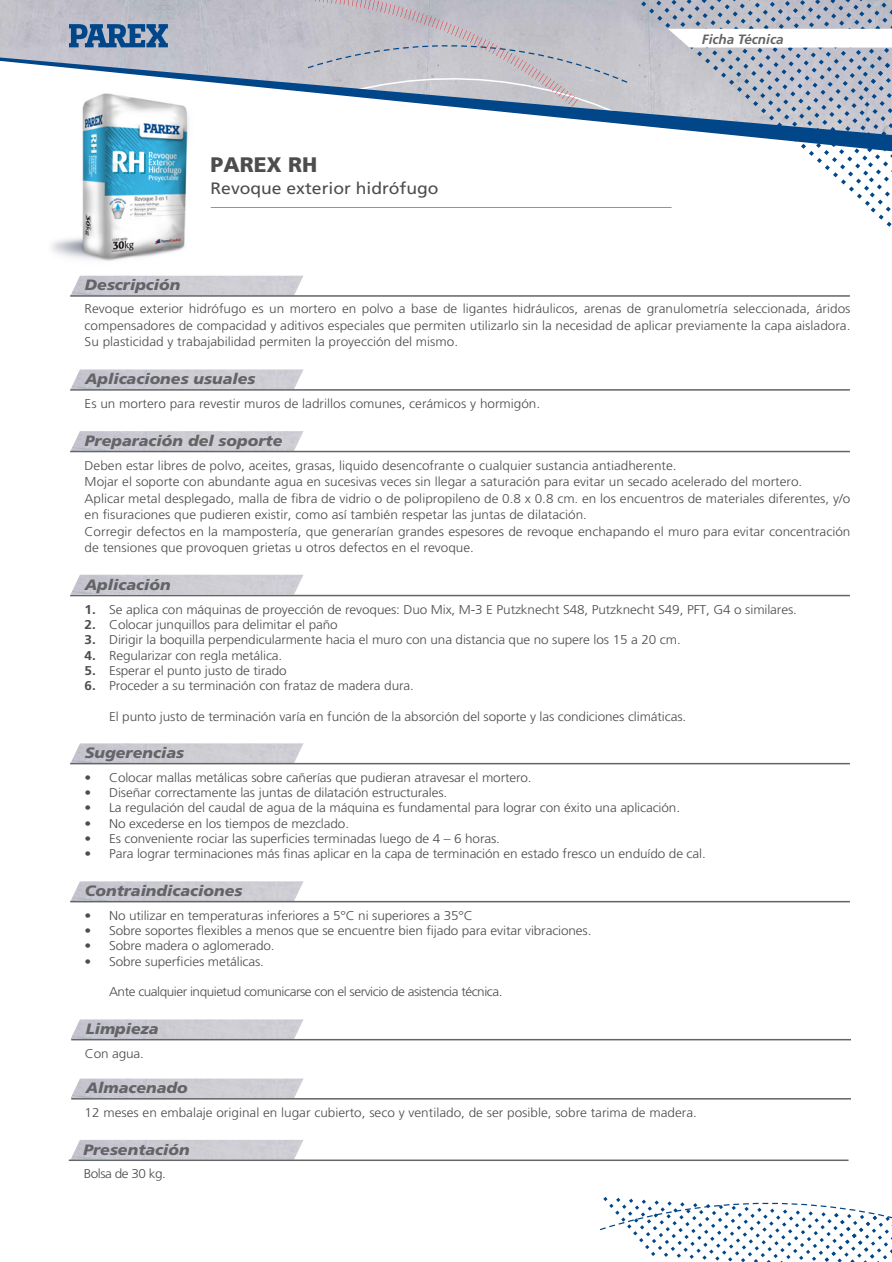
<style>
.page{position:relative;width:892px;height:1262px;background:#fff}
.page>*{position:absolute;margin:0;border:0;box-sizing:border-box;transform-origin:0 0}
.t1{font:900 21px "Frutiger LT Std";color:#4d4d4f}
.t2{font:16.5px "Frutiger LT Std";color:#4d4d4f;scale:1.06 1}
.t3{font:italic 900 15px "Frutiger LT Std";color:#636466;scale:1.06 1}
.t4{font:italic 700 13.5px "Frutiger LT Std";color:#636466}
.t5{font:300 12.75px/16.5px "Frutiger LT Std";letter-spacing:-.01em;color:#4d4d4f;scale:1.06 1}
.t6{font:300 12.75px "Frutiger LT Std";letter-spacing:-.035em;color:#4d4d4f;scale:1.06 1}
.s1{font-weight:700}
</style>
<div class="page">
<img style="left:71px;top:1019px;width:232px;height:19px">
<img style="left:71px;top:1140px;width:232px;height:19px">
<img style="left:71px;top:1078px;width:232px;height:19px">
<img style="left:71px;top:881px;width:232px;height:19px">
<img style="left:71px;top:574px;width:232px;height:20px">
<img style="left:71px;top:743px;width:232px;height:19px">
<img style="left:71px;top:276px;width:232px;height:19px">
<img style="left:71px;top:431px;width:232px;height:20px">
<img style="left:71px;top:369px;width:232px;height:20px">
<img style="left:0;top:0;width:305px;height:56px">
<svg style="left:0;top:56px;width:305px;height:36px"></svg>
<svg style="left:305px;top:0;width:586px;height:227px"></svg>
<svg style="left:69px;top:24px;width:99px;height:23px;background:#426f9f"></svg>
<svg style="left:600px;top:1197px;width:291px;height:64px"></svg>
<hr style="left:211px;top:207px;width:460px;height:1px;background:#939598">
<hr style="left:70px;top:295px;width:779px;height:2px;background:#636466">
<hr style="left:70px;top:451px;width:779px;height:1px;background:#636466">
<img style="left:52px;top:93px;width:137px;height:168px">
<hr style="left:70px;top:762px;width:779px;height:2px;background:#636466">
<hr style="left:70px;top:900px;width:779px;height:2px;background:#636466">
<hr style="left:70px;top:594px;width:779px;height:2px;background:#636466">
<hr style="left:71px;top:1097px;width:779px;height:2px;background:#636466">
<hr style="left:69px;top:1159px;width:779px;height:1px;background:#636466">
<hr style="left:70px;top:389px;width:779px;height:1px;background:#636466">
<hr style="left:71px;top:1038px;width:779px;height:2px;background:#636466">
<h1 class="t1" style="left:210px;top:152px;width:108px">PAREX RH</h1>
<p class="t2" style="left:210px;top:179px;width:217px">Revoque exterior hidrófugo</p>
<p class="t3" style="left:85px;top:276px;width:92px">Descripción</p>
<p class="t4" style="left:701px;top:31px;width:83px">Ficha Técnica</p>
<p class="t5" style="left:85px;top:301px;width:724px;text-align:justify">Revoque exterior hidrófugo es un mortero en polvo a base de ligantes hidráulicos, arenas de granulometría seleccionada, áridos compensadores de compacidad y aditivos especiales que permiten utilizarlo sin la necesidad de aplicar previamente la capa aisladora.<br>Su plasticidad y trabajabilidad permiten la proyección del mismo.</p>
<p class="t3" style="left:85px;top:369px;width:162px">Aplicaciones usuales</p>
<p class="t5" style="left:85px;top:396px;width:431px">Es un mortero para revestir muros de ladrillos comunes, cerámicos y hormigón.</p>
<p class="t3" style="left:85px;top:431px;width:188px">Preparación del soporte</p>
<p class="t5" style="left:85px;top:457px;width:724px">Deben estar libres de polvo, aceites, grasas, liquido desencofrante o cualquier sustancia antiadherente.<br>Mojar el soporte con abundante agua en sucesivas veces sin llegar a saturación para evitar un secado acelerado del mortero.<br>Aplicar metal desplegado, malla de fibra de vidrio o de polipropileno de 0.8 x 0.8 cm. en los encuentros de materiales diferentes, y/o en fisuraciones que pudieren existir, como así también respetar las juntas de dilatación.<br>Corregir defectos en la mampostería, que generarían grandes espesores de revoque enchapando el muro para evitar concentración de tensiones que provoquen grietas u otros defectos en el revoque.</p>
<p class="t3" style="left:85px;top:575px;width:83px">Aplicación</p>
<p class="t5" style="left:85px;top:601px;width:673px"><span class="s1">1.</span> Se aplica con máquinas de proyección de revoques: Duo Mix, M-3 E Putzknecht S48, Putzknecht S49, PFT, G4 o similares.</p>
<p class="t5" style="left:85px;top:616px;width:240px"><span class="s1">2.</span> Colocar junquillos para delimitar el paño</p>
<p class="t5" style="left:85px;top:631px;width:564px"><span class="s1">3.</span> Dirigir la boquilla perpendicularmente hacia el muro con una distancia que no supere los 15 a 20 cm.</p>
<p class="t5" style="left:85px;top:647px;width:188px"><span class="s1">4.</span> Regularizar con regla metálica.</p>
<p class="t5" style="left:85px;top:662px;width:192px"><span class="s1">5.</span> Esperar el punto justo de tirado</p>
<p class="t5" style="left:85px;top:677px;width:312px"><span class="s1">6.</span> Proceder a su terminación con frataz de madera dura.</p>
<p class="t5" style="left:109px;top:708px;width:546px">El punto justo de terminación varía en función de la absorción del soporte y las condiciones climáticas.</p>
<p class="t3" style="left:85px;top:743px;width:95px">Sugerencias</p>
<p class="t5" style="left:85px;top:769px;width:423px">• Colocar mallas metálicas sobre cañerías que pudieran atravesar el mortero.</p>
<p class="t5" style="left:85px;top:784px;width:344px">• Diseñar correctamente las juntas de dilatación estructurales.</p>
<p class="t5" style="left:85px;top:800px;width:563px">• La regulación del caudal de agua de la máquina es fundamental para lograr con éxito una aplicación.</p>
<p class="t5" style="left:85px;top:815px;width:251px">• No excederse en los tiempos de mezclado.</p>
<p class="t5" style="left:85px;top:830px;width:393px">• Es conveniente rociar las superficies terminadas luego de 4 – 6 horas.</p>
<p class="t5" style="left:85px;top:845px;width:587px">• Para lograr terminaciones más finas aplicar en la capa de terminación en estado fresco un enduído de cal.</p>
<p class="t3" style="left:85px;top:881px;width:150px">Contraindicaciones</p>
<p class="t5" style="left:85px;top:907px;width:368px">• No utilizar en temperaturas inferiores a 5°C ni superiores a 35°C</p>
<p class="t5" style="left:85px;top:922px;width:479px">• Sobre soportes flexibles a menos que se encuentre bien fijado para evitar vibraciones.</p>
<p class="t5" style="left:85px;top:938px;width:181px">• Sobre madera o aglomerado.</p>
<p class="t5" style="left:85px;top:953px;width:171px">• Sobre superficies metálicas.</p>
<p class="t6" style="left:109px;top:984px;width:372px">Ante cualquier inquietud comunicarse con el servicio de asistencia técnica.</p>
<p class="t3" style="left:86px;top:1019px;width:70px">Limpieza</p>
<p class="t5" style="left:85px;top:1045px;width:57px">Con agua.</p>
<p class="t3" style="left:86px;top:1078px;width:98px">Almacenado</p>
<p class="t5" style="left:85px;top:1104px;width:579px">12 meses en embalaje original en lugar cubierto, seco y ventilado, de ser posible, sobre tarima de madera.</p>
<p class="t3" style="left:83px;top:1140px;width:102px">Presentación</p>
<p class="t6" style="left:84px;top:1166px;width:79px">Bolsa de 30 kg.</p>
</div>
